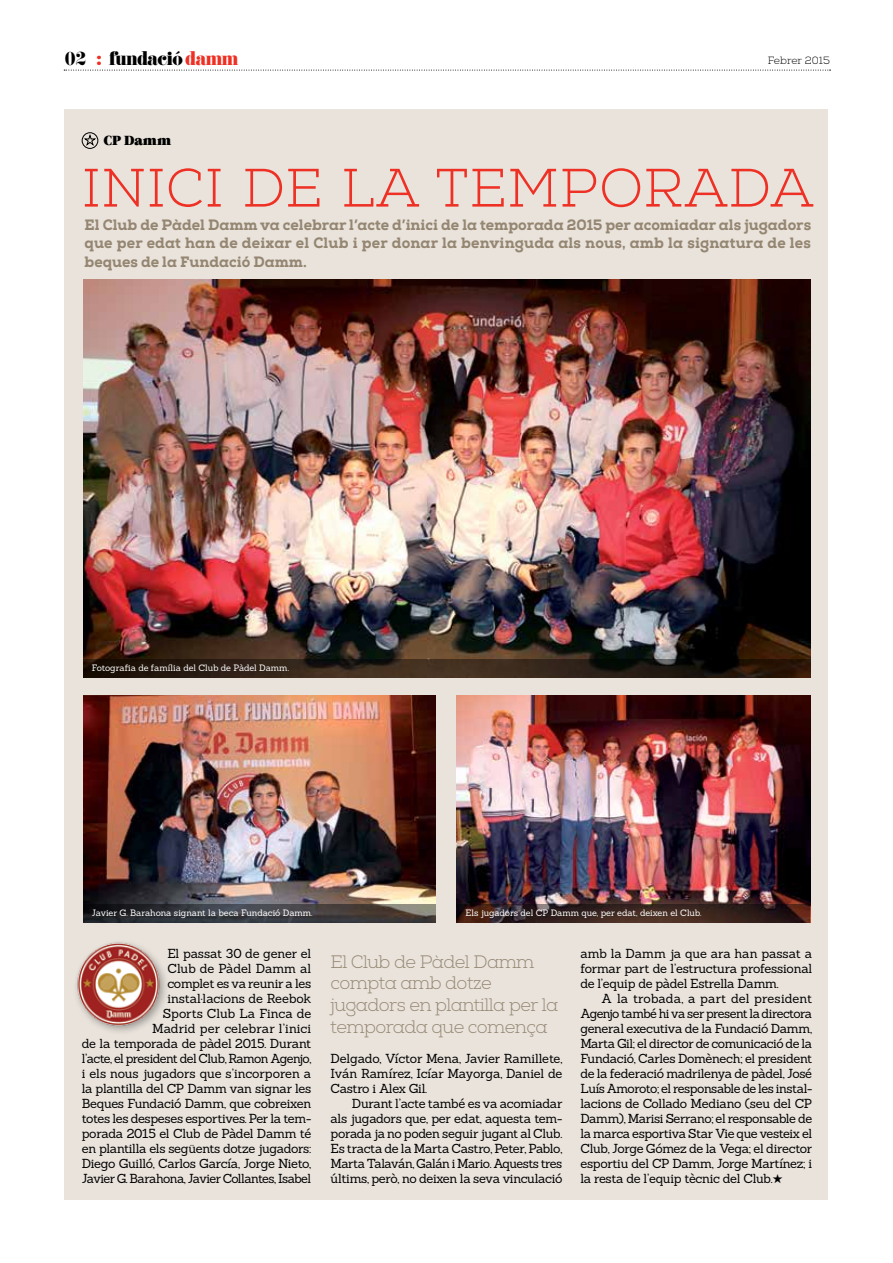
<style>
.page{position:relative;width:893px;height:1263px;background:#fff}
.page>*{position:absolute;margin:0;border:0;box-sizing:border-box;transform-origin:0 0}
.t1{font:300 54px "Nexa Slab";letter-spacing:.02em;color:#ee3124}
.t2{font:20.7px "Didoni URWD";letter-spacing:-.05em;color:#000}
.t3{font:300 18px/21.8px "Nexa Slab";letter-spacing:-.03em;color:#948671}
.t4{font:800 15px/18.8px "Nexa Slab";letter-spacing:.01em;color:#948671;text-align:justify}
.t5{font:13.5px "Grumpy Black 36";color:#000}
.t6{font:12.75px/15px "Sanchez";letter-spacing:-.025em;color:#000;text-align:justify}
.t7{font:300 10.5px "Nexa Slab";color:#000}
.t8{font:9px "Sanchez";letter-spacing:-.005em;color:#fff}
.s1{color:#ee3124}
</style>
<div class="page">
<div style="left:65px;top:109px;width:763px;height:1090px;background:#e9e3dc"></div>
<svg style="left:64px;top:70px;width:767px;height:1px"></svg>
<div style="left:82px;top:132px;width:16px;height:17px;border:1px solid #000;border-radius:50%"></div>
<svg style="left:83px;top:133px;width:14px;height:14px"></svg>
<img style="left:83px;top:279px;width:728px;height:380px">
<img style="left:457px;top:695px;width:354px;height:227px">
<img style="left:83px;top:695px;width:353px;height:209px">
<div style="left:73px;top:939px;width:97px;height:96px;background:#e9e3dc"></div>
<img style="left:70px;top:935px;width:97px;height:98px;border-radius:49px">
<svg style="left:83px;top:659px;width:728px;height:18px;background:#2b1e13"></svg>
<svg style="left:83px;top:904px;width:353px;height:18px;background:#3c3c3e"></svg>
<svg style="left:457px;top:904px;width:353px;height:18px;background:#39231f"></svg>
<h2 class="t2" style="left:65px;top:46px;width:176px">02 <span class="s1">:</span> fundació <span class="s1">damm</span></h2>
<p class="t7" style="left:768px;top:54px;width:64px">Febrer 2015</p>
<p class="t5" style="left:104px;top:132px;width:69px">CP Damm</p>
<h1 class="t1" style="left:82px;top:156px;width:733px">Inici de la temporada</h1>
<p class="t4" style="left:85px;top:215px;width:728px">El Club de Pàdel Damm va celebrar l’acte d’inici de la temporada 2015 per acomiadar als jugadors que per edat han de deixar el Club i per donar la benvinguda als nous, amb la signatura de les beques de la Fundació Damm.</p>
<p class="t8" style="left:92px;top:662px;width:199px">Fotografia de família del Club de Pàdel Damm.</p>
<p class="t8" style="left:92px;top:907px;width:222px">Javier G. Barahona signant la beca Fundació Damm.</p>
<p class="t8" style="left:465px;top:907px;width:238px">Els jugadors del CP Damm que, per edat, deixen el Club.</p>
<h3 class="t3" style="left:331px;top:951px;width:229px">El Club de Pàdel Damm compta amb dotze jugadors en plantilla per la temporada que comença</h3>
<p class="t6" style="left:82px;top:946px;width:231px;text-align:right">El passat 30 de gener el<br>Club de Pàdel Damm al<br>complet es va reunir a les<br>instal·lacions de Reebok<br>Sports Club La Finca de<br>Madrid per celebrar l’inici<br>de la temporada de pàdel 2015. Durant l’acte, el president del Club, Ramon Agenjo, i els nous jugadors que s’incorporen a la plantilla del CP Damm van signar les Beques Fundació Damm, que cobreixen totes les despeses esportives. Per la tem· porada 2015 el Club de Pàdel Damm té en plantilla els següents dotze jugadors:<br>Diego Guilló, Carlos García, Jorge Nieto, Javier G. Barahona, Javier Collantes, Isabel</p>
<p class="t6" style="left:580px;top:946px;width:233px">amb la Damm ja que ara han passat a formar part de l’estructura professional de l’equip de pàdel Estrella Damm.</p>
<p class="t6" style="left:580px;top:991px;width:233px;text-indent:21px">A la trobada, a part del president Agenjo també hi va ser present la directora general executiva de la Fundació Damm, Marta Gil; el director de comunicació de la Fundació, Carles Domènech; el president de la federació madrilenya de pàdel, José Luís Amoroto; el responsable de les instal· lacions de Collado Mediano (seu del CP Damm), Marisi Serrano; el responsable de la marca esportiva Star Vie que vesteix el Club, Jorge Gómez de la Vega; el director esportiu del CP Damm, Jorge Martínez; i la resta de l’equip tècnic del Club.★</p>
<p class="t6" style="left:331px;top:1051px;width:233px">Delgado, Víctor Mena, Javier Ramillete, Iván Ramírez, Icíar Mayorga, Daniel de Castro i Alex Gil.</p>
<p class="t6" style="left:331px;top:1096px;width:233px;text-indent:21px">Durant l’acte també es va acomiadar als jugadors que, per edat, aquesta tem· porada ja no poden seguir jugant al Club.<br>Es tracta de la Marta Castro, Peter, Pablo, Marta Talaván, Galán i Mario. Aquests tres últims, però, no deixen la seva vinculació</p>
</div>
